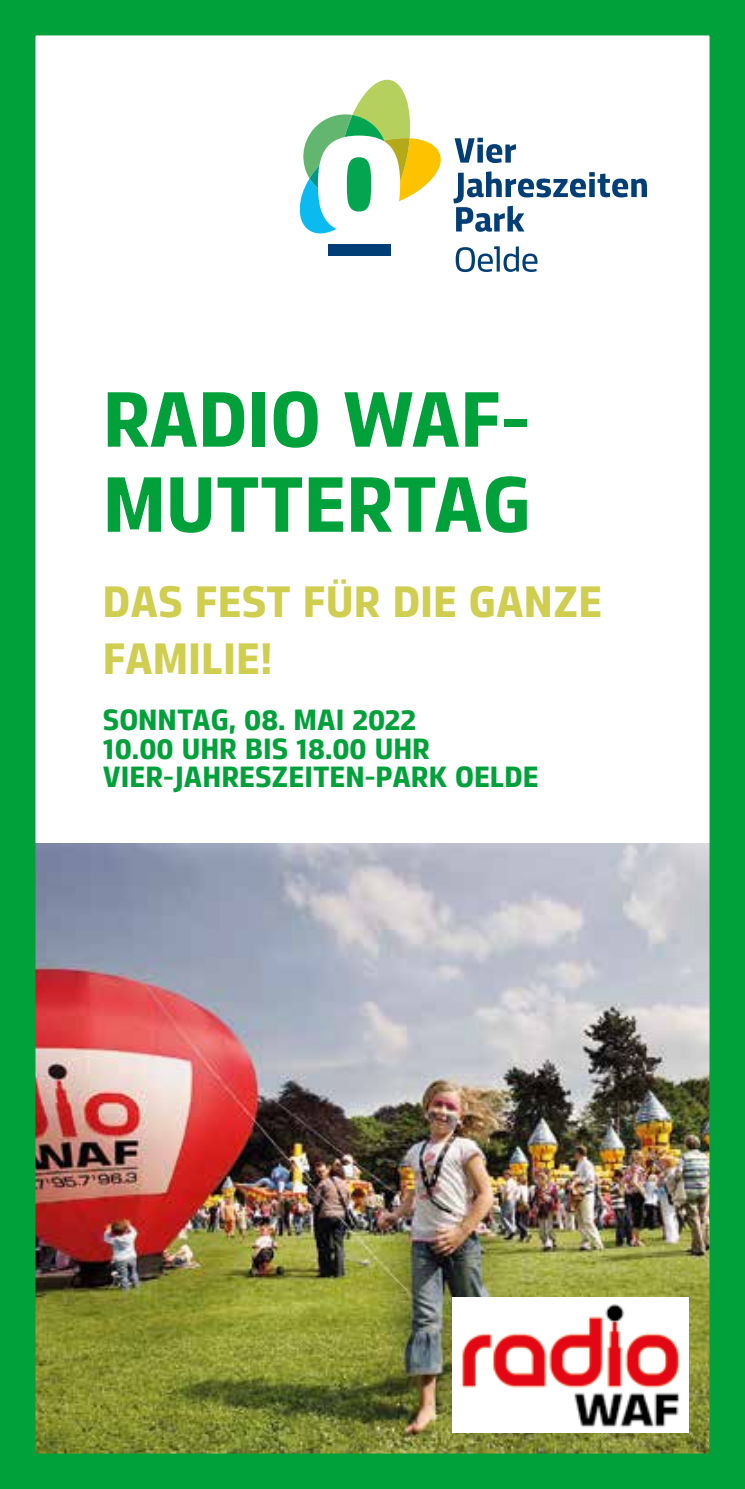
<style>
.page{position:relative;width:745px;height:1489px;background:#fff}
.page>*{position:absolute;margin:0;border:0;box-sizing:border-box;transform-origin:0 0}
.t1{font:700 80px/85px "Dalle Set";color:#00a13a}
.t2{font:700 45px/56.8px "Dalle Set";color:#cfce50}
.t3{font:700 30px/28.2px "Dalle Set";color:#00a13a}
</style>
<div class="page">
<img style="left:0;top:0;width:744px;height:1488px">
<h1 class="t1" style="left:103px;top:375px;width:429px">RADIO WAF-<br>MUTTERTAG</h1>
<h2 class="t2" style="left:103px;top:572px;width:500px">DAS FEST FÜR DIE GANZE<br>FAMILIE!</h2>
<p class="t3" style="left:103px;top:705px;width:437px">SONNTAG, 08. MAI 2022<br>10.00 UHR BIS 18.00 UHR<br>VIER-JAHRESZEITEN-PARK OELDE</p>
</div>
